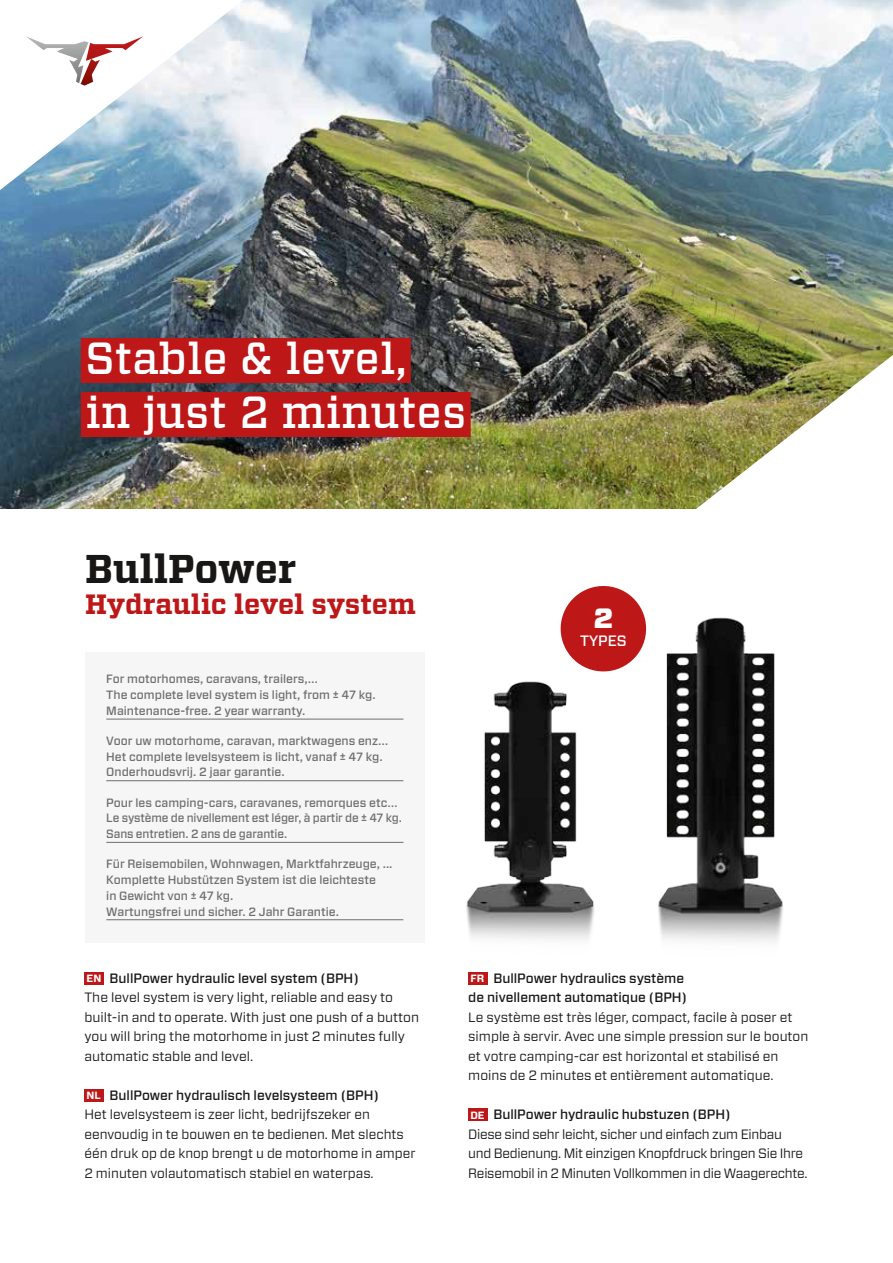
<style>
.page{position:relative;width:893px;height:1263px;background:#fff}
.page>*{position:absolute;margin:0;border:0;box-sizing:border-box;transform-origin:0 0}
.t1{font:500 45px/54px "Vitesse";color:#fff}
.t2{font:700 40.05px "Vitesse";color:#181716}
.t3{font:700 27.9px "Vitesse";letter-spacing:-.005em;color:#bd1718}
.t4{font:900 27.9px "Vitesse Sans";color:#fff}
.t5{font:500 15px "Vitesse Sans";color:#fff}
.t6{font:13.5px/19.5px "Vitesse Sans";color:#181716}
.t7{font:13.5px/19.5px "Vitesse Sans";letter-spacing:-.02em;color:#181716}
.t8{font:500 13.5px/19.5px "Vitesse Sans";color:#181716}
.t9{font:500 12px/15.8px "Vitesse Sans";color:#6e6e6e}
.s1{font-weight:700;font-size:10.5px;color:#fff}
.s2{font-weight:500}
</style>
<div class="page">
<img style="left:0;top:0;width:893px;height:509px">
<svg style="left:0;top:0;width:243px;height:190px"></svg>
<img style="left:567px;top:355px;width:326px;height:154px">
<svg style="left:26px;top:36px;width:117px;height:50px"></svg>
<img style="left:466px;top:681px;width:129px;height:259px">
<img style="left:658px;top:617px;width:125px;height:325px">
<div style="left:85px;top:652px;width:340px;height:291px;background:#f6f6f6"></div>
<hr style="left:106px;top:719px;width:297px;height:1px;background:#6e6e6e">
<hr style="left:106px;top:780px;width:297px;height:1px;background:#6e6e6e">
<hr style="left:106px;top:842px;width:297px;height:1px;background:#6e6e6e">
<hr style="left:106px;top:919px;width:297px;height:1px;background:#6e6e6e">
<div style="left:84px;top:972px;width:20px;height:13px;background:#bd1718"></div>
<div style="left:84px;top:1089px;width:20px;height:13px;background:#bd1718"></div>
<div style="left:468px;top:972px;width:19px;height:13px;background:#bd1718"></div>
<div style="left:468px;top:1108px;width:19px;height:13px;background:#bd1718"></div>
<div style="left:81px;top:338px;width:330px;height:45px;background:#bd1718"></div>
<div style="left:81px;top:392px;width:390px;height:45px;background:#bd1718"></div>
<svg style="left:560px;top:586px;width:87px;height:86px"></svg>
<h1 class="t1" style="left:85px;top:332px;width:383px">Stable &amp; level,<br>in just 2 minutes</h1>
<h2 class="t2" style="left:85px;top:542px;width:213px">BullPower</h2>
<h3 class="t3" style="left:85px;top:586px;width:332px">Hydraulic level system</h3>
<p class="t9" style="left:106px;top:671px;width:271px">For motorhomes, caravans, trailers,…<br>The complete level system is light, from ± 47 kg.<br>Maintenance-free. 2 year warranty.</p>
<p class="t9" style="left:106px;top:733px;width:284px">Voor uw motorhome, caravan, marktwagens enz…<br>Het complete levelsysteem is licht, vanaf ± 47 kg.<br>Onderhoudsvrij. 2 jaar garantie.</p>
<p class="t9" style="left:106px;top:795px;width:297px">Pour les camping-cars, caravanes, remorques etc…<br>Le système de nivellement est léger, à partir de ± 47 kg.<br>Sans entretien. 2 ans de garantie.</p>
<p class="t9" style="left:106px;top:856px;width:288px">Für Reisemobilen, Wohnwagen, Marktfahrzeuge, ...<br>Komplette Hubstützen System ist die leichteste<br>in Gewicht von ± 47 kg.<br>Wartungsfrei und sicher. 2 Jahr Garantie.</p>
<h3 class="t4" style="left:593px;top:600px;width:21px">2</h3>
<p class="t5" style="left:580px;top:631px;width:48px">TYPES</p>
<p class="t6" style="left:84px;top:968px;width:336px"><span class="s1">EN</span> <span class="s2">BullPower hydraulic level system (BPH)<br></span>The level system is very light, reliable and easy to built-in and to operate. With just one push of a button you will bring the motorhome in just 2 minutes fully automatic stable and level.</p>
<p class="t6" style="left:84px;top:1085px;width:333px"><span class="s1">NL</span> <span class="s2">BullPower hydraulisch levelsysteem (BPH)<br></span>Het levelsysteem is zeer licht, bedrijfszeker en eenvoudig in te bouwen en te bedienen. Met slechts één druk op de knop brengt u de motorhome in amper 2 minuten volautomatisch stabiel en waterpas.</p>
<p class="t8" style="left:468px;top:968px;width:220px"><span class="s1">FR</span> BullPower hydraulics système de nivellement automatique (BPH)</p>
<p class="t6" style="left:468px;top:1007px;width:342px">Le système est très léger, compact, facile à poser et simple à servir. Avec une simple pression sur le bouton et votre camping-car est horizontal et stabilisé en moins de 2 minutes et entièrement automatique.</p>
<p class="t7" style="left:468px;top:1105px;width:341px"><span class="s1">DE</span> <span class="s2">BullPower hydraulic hubstuzen (BPH)<br></span>Diese sind sehr leicht, sicher und einfach zum Einbau und Bedienung. Mit einzigen Knopfdruck bringen Sie Ihre Reisemobil in 2 Minuten Vollkommen in die Waagerechte.</p>
</div>
